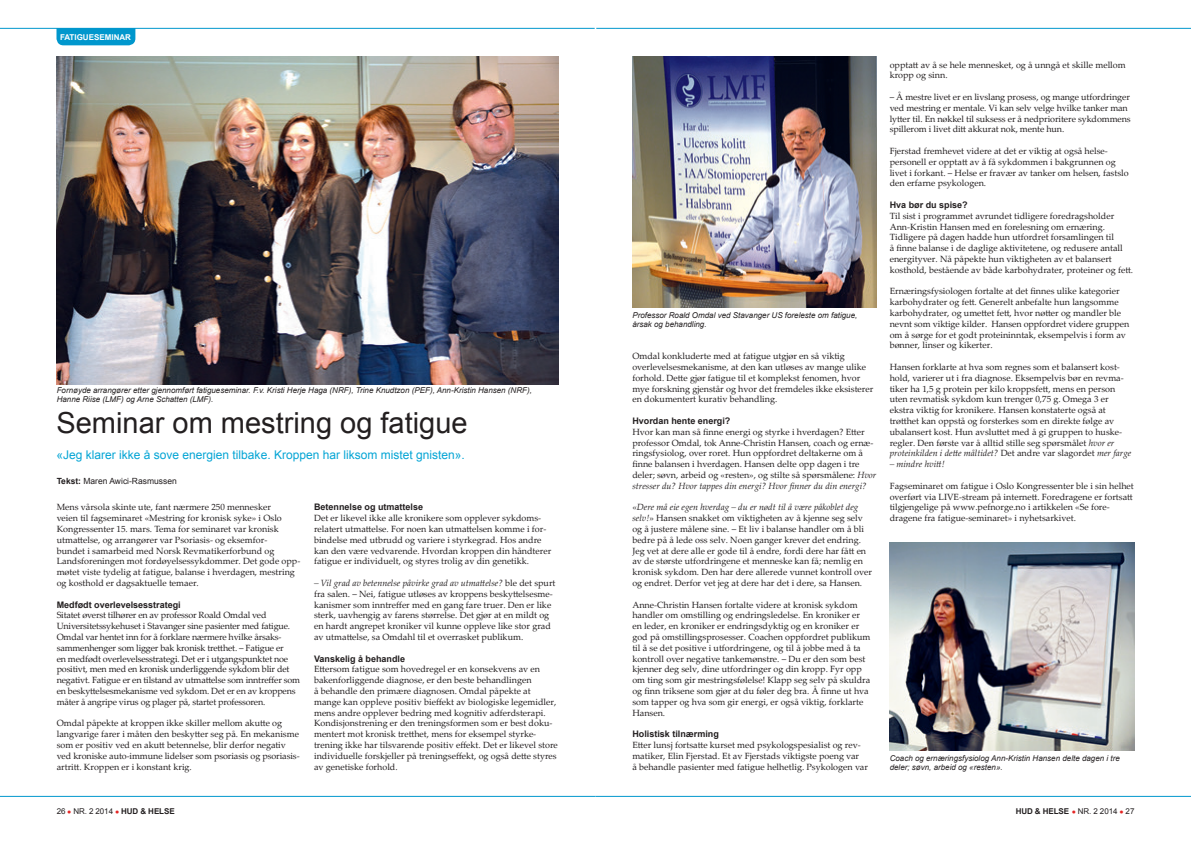
<style>
.page{position:relative;width:1191px;height:842px;background:#fff}
.page>*{position:absolute;margin:0;border:0;box-sizing:border-box;transform-origin:0 0}
.t1{font:29px "Arial";color:#231f20}
.t2{font:12px "Arial";color:#05a5d5}
.t3{font:9px/10.8px "Palatino Linotype";color:#231f20}
.t4{font:9px/10.8px "Palatino Linotype";letter-spacing:-.02em;color:#231f20}
.t5{font:700 9px "Arial";color:#231f20}
.t6{font:italic 9px "Palatino Linotype";color:#231f20}
.t7{font:8.5px "Arial";color:#231f20}
.t8{font:italic 8px/9px "Arial";color:#231f20}
.t9{font:8px "Arial";letter-spacing:-.01em;color:#231f20}
.t10{font:700 8px "Arial";color:#fff}
.s1{font-weight:700}
.s2{font-style:italic}
.s3{font-size:7px;color:#e42625}
</style>
<div class="page">
<hr style="left:596px;top:28px;width:595px;height:1px;background:#0097cd">
<hr style="left:595px;top:796px;width:596px;height:1px;background:#0097cd">
<hr style="left:0;top:28px;width:594px;height:1px;background:#0097cd">
<hr style="left:0;top:796px;width:595px;height:1px;background:#0097cd">
<svg style="left:56px;top:28px;width:79px;height:17px"></svg>
<img style="left:57px;top:57px;width:501px;height:327px">
<img style="left:889px;top:543px;width:245px;height:208px">
<img style="left:632px;top:57px;width:245px;height:251px">
<p class="t10" style="left:60px;top:31px;width:72px">FATIGUESEMINAR</p>
<p class="t8" style="left:57px;top:386px;width:477px">Fornøyde arrangører etter gjennomført fatigueseminar. F.v. Kristi Herje Haga (NRF), Trine Knudtzon (PEF), Ann-Kristin Hansen (NRF),<br>Hanne Riise (LMF) og Arne Schatten (LMF).</p>
<h1 class="t1" style="left:56px;top:403px;width:412px">Seminar om mestring og fatigue</h1>
<h2 class="t2" style="left:56px;top:447px;width:410px">«Jeg klarer ikke å sove energien tilbake. Kroppen har liksom mistet gnisten».</h2>
<p class="t7" style="left:57px;top:476px;width:122px"><span class="s1">Tekst:</span> Maren Awici-Rasmussen</p>
<p class="t3" style="left:57px;top:501px;width:245px">Mens vårsola skinte ute, fant nærmere 250 mennesker<br>veien til fagseminaret «Mestring for kronisk syke» i Oslo Kongressenter 15. mars. Tema for seminaret var kronisk utmattelse, og arrangører var Psoriasis- og eksemfor-<br>bundet i samarbeid med Norsk Revmatikerforbund og Landsforeningen mot fordøyelsessykdommer. Det gode opp&shy;møtet viste tydelig at fatigue, balanse i hverdagen, mestring og kosthold er dagsaktuelle temaer.</p>
<p class="t5" style="left:57px;top:598px;width:126px">Medfødt overlevelsesstrategi</p>
<p class="t4" style="left:57px;top:609px;width:245px">Sitatet øverst tilhører en av professor Roald Omdal ved Universitetssykehuset i Stavanger sine pasienter med fatigue.<br>Omdal var hentet inn for å forklare nærmere hvilke årsaks&shy;sammenhenger som ligger bak kronisk tretthet. – Fatigue er<br>en medfødt overlevelsesstrategi. Det er i utgangspunktet noe positivt, men med en kronisk underliggende sykdom blir det negativt. Fatigue er en tilstand av utmattelse som inntreffer som en beskyttelsesmekanisme ved sykdom. Det er en av kroppens måter å angripe virus og plager på, startet professoren.</p>
<p class="t3" style="left:57px;top:717px;width:244px">Omdal påpekte at kroppen ikke skiller mellom akutte og langvarige farer i måten den beskytter seg på. En mekanisme som er positiv ved en akutt betennelse, blir derfor negativ ved kroniske auto-immune lidelser som psoriasis og psoriasis&shy;artritt. Kroppen er i konstant krig.</p>
<p class="t5" style="left:314px;top:501px;width:111px">Betennelse og utmattelse</p>
<p class="t3" style="left:314px;top:512px;width:239px">Det er likevel ikke alle kronikere som opplever sykdoms&shy;relatert utmattelse. For noen kan utmattelsen komme i for&shy;bindelse med utbrudd og variere i styrkegrad. Hos andre kan den være vedvarende. Hvordan kroppen din håndterer fatigue er individuelt, og styres trolig av din genetikk.</p>
<p class="t3" style="left:314px;top:577px;width:243px"><span class="s2">– Vil grad av betennelse påvirke grad av utmattelse?</span> ble det spurt fra salen. – Nei, fatigue utløses av kroppens beskyttelsesme&shy;kanismer som inntreffer med en gang fare truer. Den er like sterk, uavhengig av farens størrelse. Det gjør at en mildt og en hardt angrepet kroniker vil kunne oppleve like stor grad av utmattelse, sa Omdahl til et overrasket publikum.</p>
<p class="t5" style="left:314px;top:652px;width:93px">Vanskelig å behandle</p>
<p class="t3" style="left:314px;top:663px;width:245px">Ettersom fatigue som hovedregel er en konsekvens av en bakenforliggende diagnose, er den beste behandlingen<br>å behandle den primære diagnosen. Omdal påpekte at mange kan oppleve positiv bieffekt av biologiske legemidler, mens andre opplever bedring med kognitiv adferdsterapi.<br>Kondisjonstrening er den treningsformen som er best doku&shy;mentert mot kronisk tretthet, mens for eksempel styrke&shy;trening ikke har tilsvarende positiv effekt. Det er likevel store individuelle forskjeller på treningseffekt, og også dette styres av genetiske forhold.</p>
<p class="t8" style="left:632px;top:311px;width:226px">Professor Roald Omdal ved Stavanger US foreleste om fatigue, årsak og behandling.</p>
<p class="t3" style="left:632px;top:350px;width:242px">Omdal konkluderte med at fatigue utgjør en så viktig overlevelsesmekanisme, at den kan utløses av mange ulike forhold. Dette gjør fatigue til et komplekst fenomen, hvor mye forskning gjenstår og hvor det fremdeles ikke eksisterer en dokumentert kurativ behandling.</p>
<p class="t5" style="left:632px;top:415px;width:100px">Hvordan hente energi?</p>
<p class="t3" style="left:632px;top:426px;width:246px">Hvor kan man så finne energi og styrke i hverdagen? Etter professor Omdal, tok Anne-Christin Hansen, coach og ernæ&shy;ringsfysiolog, over roret. Hun oppfordret deltakerne om å finne balansen i hverdagen. Hansen delte opp dagen i tre deler; søvn, arbeid og «resten», og stilte så spørsmålene: <span class="s2">Hvor stresser du? Hvor tappes din energi? Hvor finner du din energi?</span></p>
<p class="t3" style="left:632px;top:501px;width:241px">«<span class="s2">Dere må eie egen hverdag – du er nødt til å være påkoblet deg selv!</span>» Hansen snakket om viktigheten av å kjenne seg selv og å justere målene sine. – Et liv i balanse handler om å bli bedre på å lede oss selv. Noen ganger krever det endring.<br>Jeg vet at dere alle er gode til å endre, fordi dere har fått en av de største utfordringene et menneske kan få; nemlig en kronisk sykdom. Den har dere allerede vunnet kontroll over og endret. Derfor vet jeg at dere har det i dere, sa Hansen.</p>
<p class="t3" style="left:632px;top:599px;width:239px">Anne-Christin Hansen fortalte videre at kronisk sykdom handler om omstilling og endringsledelse. En kroniker er en leder, en kroniker er endringsdyktig og en kroniker er god på omstillingsprosesser. Coachen oppfordret publikum til å se det positive i utfordringene, og til å jobbe med å ta kontroll over negative tankemønstre. – Du er den som best kjenner deg selv, dine utfordringer og din kropp. Fyr opp om ting som gir mestringsfølelse! Klapp seg selv på skuldra og finn triksene som gjør at du føler deg bra. Å finne ut hva som tapper og hva som gir energi, er også viktig, forklarte Hansen.</p>
<p class="t5" style="left:632px;top:728px;width:88px">Holistisk tilnærming</p>
<p class="t3" style="left:632px;top:739px;width:237px">Etter lunsj fortsatte kurset med psykologspesialist og rev&shy;matiker, Elin Fjerstad. Et av Fjerstads viktigste poeng var<br>å behandle pasienter med fatigue helhetlig. Psykologen var</p>
<p class="t3" style="left:889px;top:59px;width:237px">opptatt av å se hele mennesket, og å unngå et skille mellom kropp og sinn.</p>
<p class="t3" style="left:889px;top:91px;width:242px">– Å mestre livet er en livslang prosess, og mange utfordringer ved mestring er mentale. Vi kan selv velge hvilke tanker man lytter til. En nøkkel til suksess er å nedprioritere sykdommens spillerom i livet ditt akkurat nok, mente hun.</p>
<p class="t3" style="left:889px;top:145px;width:240px">Fjerstad fremhevet videre at det er viktig at også helse&shy;personell er opptatt av å få sykdommen i bakgrunnen og livet i forkant. – Helse er fravær av tanker om helsen, fastslo den erfarne psykologen.</p>
<p class="t5" style="left:889px;top:199px;width:80px">Hva bør du spise?</p>
<p class="t3" style="left:889px;top:210px;width:245px">Til sist i programmet avrundet tidligere foredragsholder Ann-Kristin Hansen med en forelesning om ernæring.<br>Tidligere på dagen hadde hun utfordret forsamlingen til<br>å finne balanse i de daglige aktivitetene, og redusere antall energityver. Nå påpekte hun viktigheten av et balansert kosthold, bestående av både karbohydrater, proteiner og fett.</p>
<p class="t3" style="left:889px;top:285px;width:241px">Ernæringsfysiologen fortalte at det finnes ulike kategorier karbohydrater og fett. Generelt anbefalte hun langsomme karbohydrater, og umettet fett, hvor nøtter og mandler ble nevnt som viktige kilder. Hansen oppfordret videre gruppen om å sørge for et godt proteininntak, eksempelvis i form av bønner, linser og kikerter.</p>
<p class="t3" style="left:889px;top:361px;width:243px">Hansen forklarte at hva som regnes som et balansert kost&shy;hold, varierer ut i fra diagnose. Eksempelvis bør en revma&shy;tiker ha 1,5 g protein per kilo kroppsfett, mens en person uten revmatisk sykdom kun trenger 0,75 g. Omega 3 er ekstra viktig for kronikere. Hansen konstaterte også at trøtthet kan oppstå og forsterkes som en direkte følge av ubalansert kost. Hun avsluttet med å gi gruppen to huske&shy;regler. Den første var å alltid stille seg spørsmålet <span class="s2">hvor er proteinkilden i dette måltidet?</span> Det andre var slagordet <span class="s2">mer farge</span></p>
<p class="t6" style="left:889px;top:458px;width:56px">– mindre hvitt!</p>
<p class="t3" style="left:889px;top:480px;width:246px">Fagseminaret om fatigue i Oslo Kongressenter ble i sin helhet overført via LIVE-stream på internett. Foredragene er fortsatt tilgjengelige på www.pefnorge.no i artikkelen «Se fore&shy;dragene fra fatigue-seminaret» i nyhetsarkivet.</p>
<p class="t8" style="left:889px;top:753px;width:232px">Coach og ernæringsfysiolog Ann-Kristin Hansen delte dagen i tre deler; søvn, arbeid og «resten».</p>
<p class="t9" style="left:57px;top:805px;width:119px">26 <span class="s3">●</span> NR. 2 2014 <span class="s3">●</span> <span class="s1">HUD &amp; HELSE</span></p>
<p class="t9" style="left:1015px;top:805px;width:120px"><span class="s1">HUD &amp; HELSE</span> <span class="s3">●</span> NR. 2 2014 <span class="s3">●</span> 27</p>
</div>
